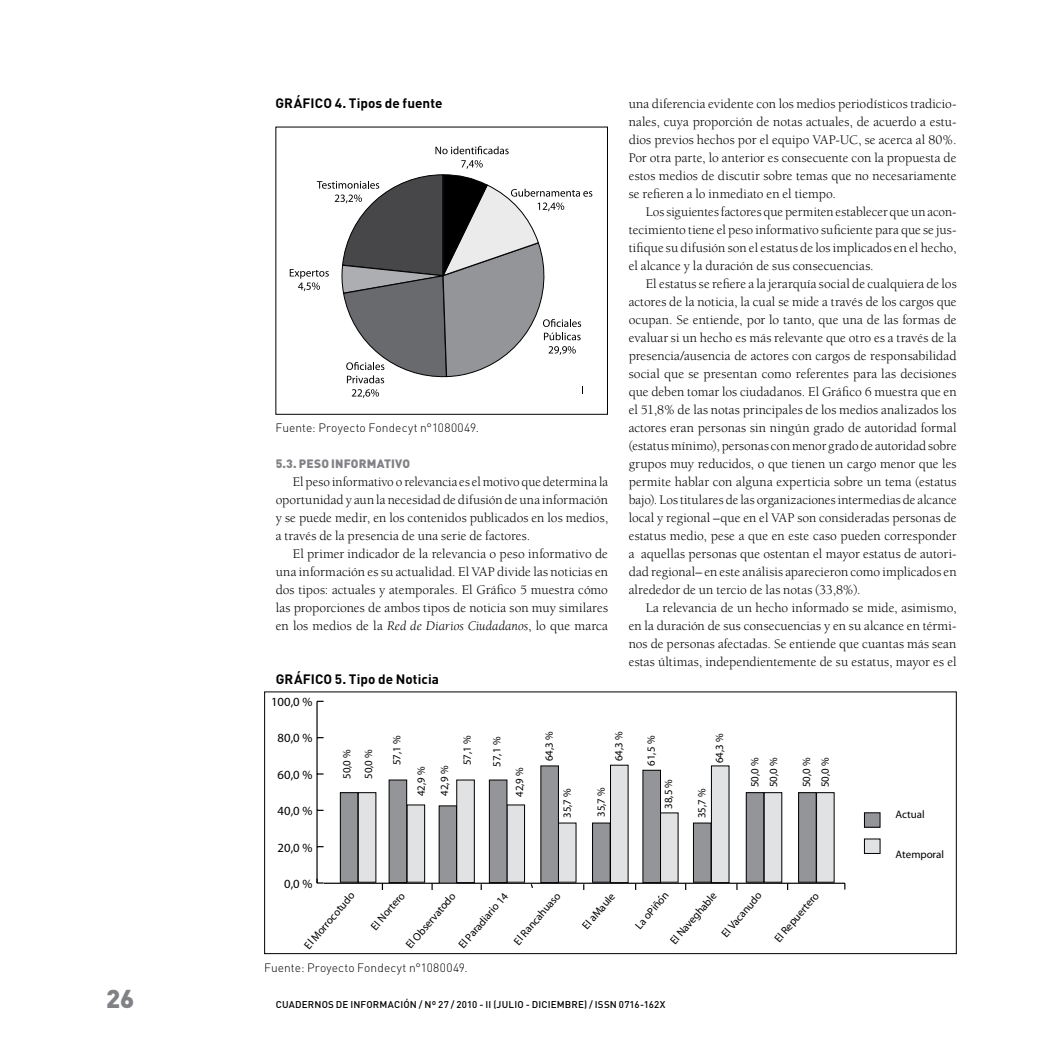
<style>
.page{position:relative;width:1063px;height:1063px;background:#fff}
.page>*{position:absolute;margin:0;border:0;box-sizing:border-box;transform-origin:0 0}
.t1{font:900 25.5px "DIN";color:#808285}
.t2{font:13.5px/18px "Berkeley Std";color:#000;text-align:justify}
.t3{font:700 13.5px "DIN";letter-spacing:.005em;color:#000}
.t4{font:12.45px "Myriad Pro";color:#000}
.t5{font:300 12px "DIN";letter-spacing:.015em;color:#000}
.t6{font:900 12px "DIN";letter-spacing:.01em;color:#808285}
.t7{font:10.95px/18.6px "Myriad Pro";color:#000}
.t8{font:10.8px "Myriad Pro";color:#000}
.t9{font:500 9.75px "DIN";letter-spacing:.02em;color:#000}
.s1{font-style:italic}
.s2{font-size:11.1px}
</style>
<div class="page">
<div style="left:275px;top:127px;width:333px;height:288px;border:1px solid #000"></div>
<svg style="left:435px;top:146px;width:74px;height:8px"></svg>
<hr style="left:324px;top:883px;width:521px;height:1px;background:#000">
<hr style="left:316px;top:701px;width:2px;height:182px;background:#000">
<svg style="left:316px;top:879px;width:8px;height:5px"></svg>
<svg style="left:318px;top:773px;width:6px;height:2px"></svg>
<div style="left:340px;top:793px;width:18px;height:89px;background:#939598"></div>
<div style="left:340px;top:792px;width:18px;height:91px;border:1px solid #000"></div>
<div style="left:407px;top:805px;width:18px;height:77px;background:#e1e2e3"></div>
<div style="left:407px;top:805px;width:18px;height:78px;border:1px solid #000"></div>
<div style="left:507px;top:805px;width:18px;height:77px;background:#e1e2e3"></div>
<div style="left:507px;top:805px;width:18px;height:78px;border:1px solid #000"></div>
<div style="left:558px;top:823px;width:18px;height:59px;background:#e1e2e3"></div>
<div style="left:661px;top:813px;width:17px;height:69px;background:#e1e2e3"></div>
<div style="left:593px;top:823px;width:17px;height:59px;background:#939598"></div>
<div style="left:592px;top:823px;width:18px;height:60px;border:1px solid #000"></div>
<div style="left:693px;top:823px;width:18px;height:59px;background:#939598"></div>
<div style="left:693px;top:823px;width:18px;height:60px;border:1px solid #000"></div>
<div style="left:439px;top:806px;width:18px;height:77px;background:#939598"></div>
<div style="left:439px;top:806px;width:18px;height:77px;border:1px solid #000"></div>
<div style="left:358px;top:793px;width:18px;height:89px;background:#e1e2e3"></div>
<div style="left:358px;top:792px;width:18px;height:91px;border:1px solid #000"></div>
<div style="left:746px;top:793px;width:18px;height:89px;background:#939598"></div>
<div style="left:746px;top:792px;width:18px;height:91px;border:1px solid #000"></div>
<div style="left:764px;top:793px;width:18px;height:89px;background:#e1e2e3"></div>
<div style="left:799px;top:793px;width:17px;height:89px;background:#939598"></div>
<div style="left:798px;top:792px;width:18px;height:91px;border:1px solid #000"></div>
<div style="left:817px;top:793px;width:17px;height:89px;background:#e1e2e3"></div>
<div style="left:816px;top:792px;width:18px;height:91px;border:1px solid #000"></div>
<div style="left:389px;top:780px;width:18px;height:103px;background:#939598"></div>
<div style="left:389px;top:780px;width:18px;height:103px;border:1px solid #000"></div>
<div style="left:457px;top:780px;width:17px;height:103px;background:#e1e2e3"></div>
<div style="left:456px;top:780px;width:19px;height:103px;border:1px solid #000"></div>
<div style="left:489px;top:780px;width:18px;height:103px;background:#939598"></div>
<div style="left:489px;top:780px;width:18px;height:103px;border:1px solid #000"></div>
<div style="left:541px;top:766px;width:17px;height:117px;background:#939598"></div>
<div style="left:541px;top:766px;width:18px;height:117px;border:1px solid #000"></div>
<div style="left:643px;top:770px;width:18px;height:113px;background:#939598"></div>
<div style="left:643px;top:770px;width:18px;height:113px;border:1px solid #000"></div>
<div style="left:611px;top:765px;width:17px;height:118px;background:#e1e2e3"></div>
<div style="left:610px;top:765px;width:18px;height:118px;border:1px solid #000"></div>
<div style="left:711px;top:766px;width:18px;height:117px;background:#e1e2e3"></div>
<div style="left:711px;top:766px;width:18px;height:117px;border:1px solid #000"></div>
<div style="left:864px;top:839px;width:16px;height:14px;background:#e1e2e3"></div>
<div style="left:864px;top:839px;width:16px;height:15px;border:1px solid #000"></div>
<div style="left:864px;top:813px;width:16px;height:14px;background:#939598"></div>
<div style="left:864px;top:813px;width:16px;height:15px;border:1px solid #000"></div>
<svg style="left:290px;top:160px;width:302px;height:238px"></svg>
<svg style="left:381px;top:882px;width:408px;height:16px"></svg>
<div style="left:264px;top:692px;width:693px;height:262px;border:1px solid #000"></div>
<p class="t3" style="left:275px;top:94px;width:169px">GRÁFICO 4. Tipos de fuente</p>
<p class="t5" style="left:275px;top:420px;width:205px">Fuente: Proyecto Fondecyt n°1080049.</p>
<p class="t6" style="left:276px;top:456px;width:136px">5.3. PESO INFORMATIVO</p>
<p class="t2" style="left:276px;top:473px;width:334px;text-indent:17px">El peso informativo o relevancia es el motivo que determina la oportunidad y aun la necesidad de difusión de una información y se puede medir, en los contenidos publicados en los medios, a través de la presencia de una serie de factores.</p>
<p class="t2" style="left:276px;top:545px;width:334px;text-indent:17px">El primer indicador de la relevancia o peso informativo de una información es su actualidad. El VAP divide las noticias en dos tipos: actuales y atemporales. El Gráfico 5 muestra cómo las proporciones de ambos tipos de noticia son muy similares en los medios de la <span class="s1">Red de Diarios Ciudadanos</span>, lo que marca</p>
<p class="t3" style="left:276px;top:670px;width:165px">GRÁFICO 5. Tipo de Noticia</p>
<p class="t4" style="left:271px;top:694px;width:43px">100,0 %</p>
<p class="t2" style="left:629px;top:95px;width:330px">una diferencia evidente con los medios periodísticos tradicio&shy;nales, cuya proporción de notas actuales, de acuerdo a estu&shy;dios previos hechos por el equipo VAP-UC, se acerca al 80%.<br>Por otra parte, lo anterior es consecuente con la propuesta de estos medios de discutir sobre temas que no necesariamente se refieren a lo inmediato en el tiempo.</p>
<p class="t2" style="left:629px;top:203px;width:330px;text-indent:17px">Los siguientes factores que permiten establecer que un acon&shy;tecimiento tiene el peso informativo suficiente para que se jus&shy;tifique su difusión son el estatus de los implicados en el hecho, el alcance y la duración de sus consecuencias.</p>
<p class="t2" style="left:629px;top:275px;width:330px;text-indent:17px">El estatus se refiere a la jerarquía social de cualquiera de los actores de la noticia, la cual se mide a través de los cargos que ocupan. Se entiende, por lo tanto, que una de las formas de evaluar si un hecho es más relevante que otro es a través de la presencia/ausencia de actores con cargos de responsabilidad social que se presentan como referentes para las decisiones que deben tomar los ciudadanos. El Gráfico 6 muestra que en el 51,8% de las notas principales de los medios analizados los actores eran personas sin ningún grado de autoridad formal (estatus mínimo), personas con menor grado de autoridad sobre grupos muy reducidos, o que tienen un cargo menor que les permite hablar con alguna experticia sobre un tema (estatus bajo). Los titulares de las organizaciones intermedias de alcance local y regional –que en el VAP son consideradas personas de estatus medio, pese a que en este caso pueden corresponder a aquellas personas que ostentan el mayor estatus de autori&shy;dad regional– en este análisis aparecieron como implicados en alrededor de un tercio de las notas (33,8%).</p>
<p class="t2" style="left:629px;top:599px;width:329px;text-indent:17px">La relevancia de un hecho informado se mide, asimismo, en la duración de sus consecuencias y en su alcance en térmi&shy;nos de personas afectadas. Se entiende que cuantas más sean estas últimas, independientemente de su estatus, mayor es el</p>
<p class="t4" style="left:278px;top:730px;width:36px">80,0 %</p>
<p class="t4" style="left:278px;top:767px;width:36px">60,0 %</p>
<p class="t4" style="left:278px;top:803px;width:36px">40,0 %</p>
<p class="t4" style="left:278px;top:840px;width:36px">20,0 %</p>
<p class="t4" style="left:284px;top:876px;width:30px">0,0 %</p>
<p class="t7" style="left:540px;top:761px;width:31px;rotate:-90deg">64,3 %</p>
<p class="t7" style="left:609px;top:761px;width:31px;rotate:-90deg">64,3 %</p>
<p class="t7" style="left:710px;top:763px;width:31px;rotate:-90deg">64,3 %</p>
<p class="t7" style="left:387px;top:765px;width:31px;rotate:-90deg">57,1 %</p>
<p class="t7" style="left:458px;top:765px;width:31px;rotate:-90deg">57,1 %</p>
<p class="t7" style="left:488px;top:767px;width:31px;rotate:-90deg">57,1 %</p>
<p class="t7" style="left:435px;top:796px;width:31px;rotate:-90deg">42,9 %</p>
<p class="t7" style="left:510px;top:797px;width:31px;rotate:-90deg">42,9 %</p>
<p class="t7" style="left:642px;top:766px;width:31px;rotate:-90deg">61,5 %</p>
<p class="t7" style="left:336px;top:779px;width:31px;line-height:21.6px;rotate:-90deg">50,0 %<br>50,0 %</p>
<p class="t7" style="left:745px;top:787px;width:31px;rotate:-90deg">50,0 %<br>50,0 %</p>
<p class="t7" style="left:797px;top:787px;width:31px;rotate:-90deg">50,0 %<br>50,0 %</p>
<p class="t7" style="left:412px;top:796px;width:31px;rotate:-90deg">42,9 %</p>
<p class="t7" style="left:659px;top:809px;width:31px;rotate:-90deg">38,5 %</p>
<p class="t7" style="left:558px;top:818px;width:31px;rotate:-90deg">35,7 %</p>
<p class="t7" style="left:592px;top:817px;width:31px;rotate:-90deg">35,7 %</p>
<p class="t7" style="left:692px;top:818px;width:31px;rotate:-90deg">35,7 %</p>
<p class="t7" style="left:300px;top:941px;width:72px;rotate:-50deg">El <span class="s2">Morroc</span>otudo</p>
<p class="t7" style="left:401px;top:941px;width:71px;rotate:-50deg">E<span class="s2">l O</span>bse<span class="s2">rv</span>a<span class="s2">to</span>do</p>
<p class="t7" style="left:454px;top:941px;width:71px;rotate:-50deg">El <span class="s2">Para</span>diario 14</p>
<p class="t7" style="left:577px;top:922px;width:45px;rotate:-50deg">El <span class="s2">aMa</span>ule</p>
<p class="t7" style="left:630px;top:922px;width:47px;rotate:-50deg">La <span class="s2">o</span>Piñon</p>
<p class="t7" style="left:665px;top:937px;width:66px;rotate:-50deg">E<span class="s2">l Nav</span>eghable</p>
<p class="t7" style="left:717px;top:929px;width:57px;rotate:-50deg">El Vacanudo</p>
<p class="t7" style="left:770px;top:935px;width:63px;rotate:-50deg">El <span class="s2">Re</span>puert<span class="s2">er</span>o</p>
<p class="t7" style="left:509px;top:937px;width:67px;rotate:-50deg">El <span class="s2">Ra</span>ncahuaso</p>
<p class="t7" style="left:366px;top:922px;width:47px;rotate:-50deg">E<span class="s2">l N</span>ort<span class="s2">er</span>o</p>
<p class="t5" style="left:264px;top:960px;width:205px">Fuente: Proyecto Fondecyt n°1080049.</p>
<h1 class="t1" style="left:106px;top:982px;width:30px">26</h1>
<p class="t9" style="left:276px;top:998px;width:233px">CUADERNOS DE INFORMACIÓN / Nº 27 / 2010 - II (JULIO</p>
<p class="t9" style="left:526px;top:998px;width:13px">- DICIEM</p>
<p class="t9" style="left:565px;top:998px;width:102px">BRE) / ISSN 0716-162X</p>
<p class="t8" style="left:895px;top:808px;width:31px">Actual</p>
<p class="t8" style="left:895px;top:847px;width:50px">Atemporal</p>
</div>
